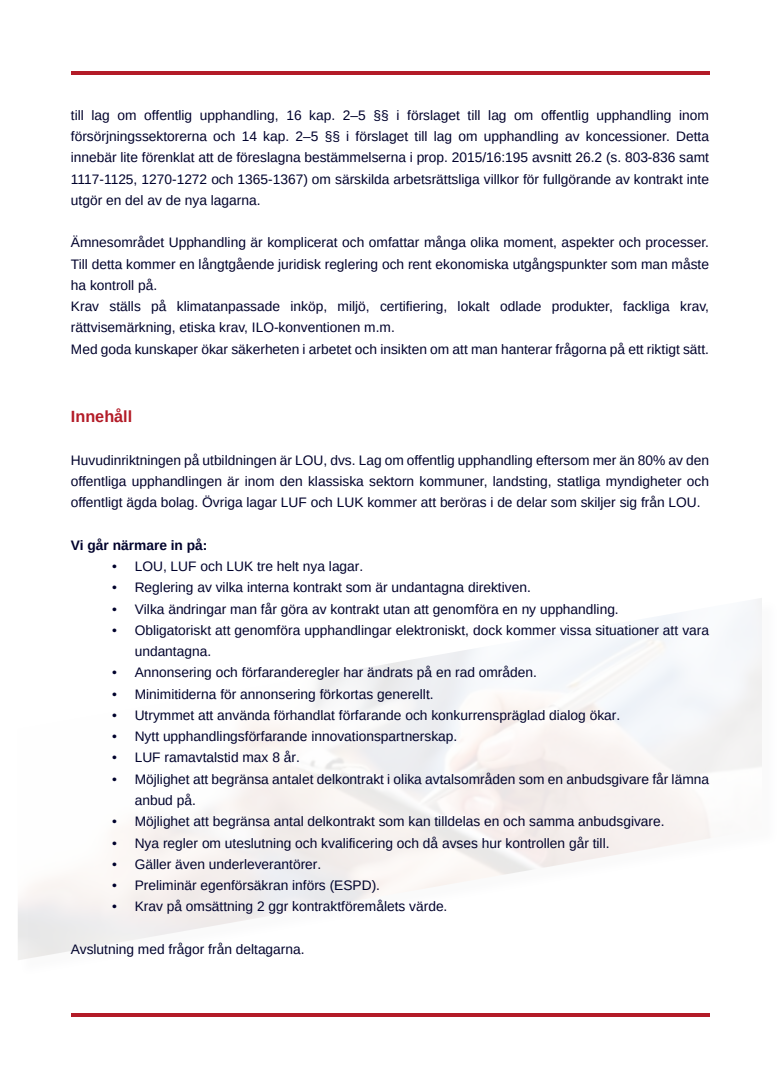
<style>
.page{position:relative;width:780px;height:1088px;background:#fff}
.page>*{position:absolute;margin:0;border:0;box-sizing:border-box;transform-origin:0 0}
.t1{font:700 16.25px "Arimo";color:#b31b27}
.t2{font:13.75px/21.2px "Arimo";color:#00022c;text-align:justify}
.t3{font:700 13.75px "Arimo";color:#00022c}
</style>
<div class="page">
<hr style="left:71px;top:71px;width:638px;height:3px;background:#b31b27">
<hr style="left:71px;top:1013px;width:638px;height:4px;background:#b31b27">
<p class="t2" style="left:71px;top:105px;width:639px">till lag om offentlig upphandling, 16 kap. 2–5 §§ i förslaget till lag om offentlig upphandling inom försörjningssektorerna och 14 kap. 2–5 §§ i förslaget till lag om upphandling av koncessioner. Detta innebär lite förenklat att de föreslagna bestämmelserna i prop. 2015/16:195 avsnitt 26.2 (s. 803-836 samt 1117-1125, 1270-1272 och 1365-1367) om särskilda arbetsrättsliga villkor för fullgörande av kontrakt inte utgör en del av de nya lagarna.</p>
<p class="t2" style="left:71px;top:232px;width:639px">Ämnesområdet Upphandling är komplicerat och omfattar många olika moment, aspekter och processer.<br>Till detta kommer en långtgående juridisk reglering och rent ekonomiska utgångspunkter som man måste ha kontroll på.</p>
<p class="t2" style="left:71px;top:296px;width:639px">Krav ställs på klimatanpassade inköp, miljö, certifiering, lokalt odlade produkter, fackliga krav, rättvisemärkning, etiska krav, ILO-konventionen m.m.</p>
<p class="t2" style="left:71px;top:338px;width:639px">Med goda kunskaper ökar säkerheten i arbetet och insikten om att man hanterar frågorna på ett riktigt sätt.</p>
<p class="t1" style="left:71px;top:406px;width:63px">Innehåll</p>
<p class="t2" style="left:71px;top:450px;width:639px">Huvudinriktningen på utbildningen är LOU, dvs. Lag om offentlig upphandling eftersom mer än 80% av den offentliga upphandlingen är inom den klassiska sektorn kommuner, landsting, statliga myndigheter och offentligt ägda bolag. Övriga lagar LUF och LUK kommer att beröras i de delar som skiljer sig från LOU.</p>
<p class="t3" style="left:71px;top:536px;width:138px">Vi går närmare in på:</p>
<p class="t2" style="left:112px;top:556px;width:252px">• LOU, LUF och LUK tre helt nya lagar.</p>
<p class="t2" style="left:112px;top:577px;width:420px">• Reglering av vilka interna kontrakt som är undantagna direktiven.</p>
<p class="t2" style="left:112px;top:598px;width:508px">• Vilka ändringar man får göra av kontrakt utan att genomföra en ny upphandling.</p>
<p class="t2" style="left:135px;top:620px;width:576px;text-indent:-23px">• Obligatoriskt att genomföra upphandlingar elektroniskt, dock kommer vissa situationer att vara undantagna.</p>
<p class="t2" style="left:112px;top:662px;width:426px">• Annonsering och förfaranderegler har ändrats på en rad områden.</p>
<p class="t2" style="left:112px;top:683px;width:323px">• Minimitiderna för annonsering förkortas generellt.</p>
<p class="t2" style="left:112px;top:705px;width:509px">• Utrymmet att använda förhandlat förfarande och konkurrenspräglad dialog ökar.</p>
<p class="t2" style="left:112px;top:726px;width:347px">• Nytt upphandlingsförfarande innovationspartnerskap.</p>
<p class="t2" style="left:112px;top:747px;width:189px">• LUF ramavtalstid max 8 år.</p>
<p class="t2" style="left:135px;top:768px;width:576px;text-indent:-22px">• Möjlighet att begränsa antalet delkontrakt i olika avtalsområden som en anbudsgivare får lämna anbud på.</p>
<p class="t2" style="left:112px;top:811px;width:554px">• Möjlighet att begränsa antal delkontrakt som kan tilldelas en och samma anbudsgivare.</p>
<p class="t2" style="left:112px;top:832px;width:499px">• Nya regler om uteslutning och kvalificering och då avses hur kontrollen går till.</p>
<p class="t2" style="left:112px;top:853px;width:210px">• Gäller även underleverantörer.</p>
<p class="t2" style="left:112px;top:875px;width:269px">• Preliminär egenförsäkran införs (ESPD).</p>
<p class="t2" style="left:112px;top:896px;width:337px">• Krav på omsättning 2 ggr kontraktföremålets värde.</p>
<p class="t2" style="left:71px;top:938px;width:235px">Avslutning med frågor från deltagarna.</p>
</div>
